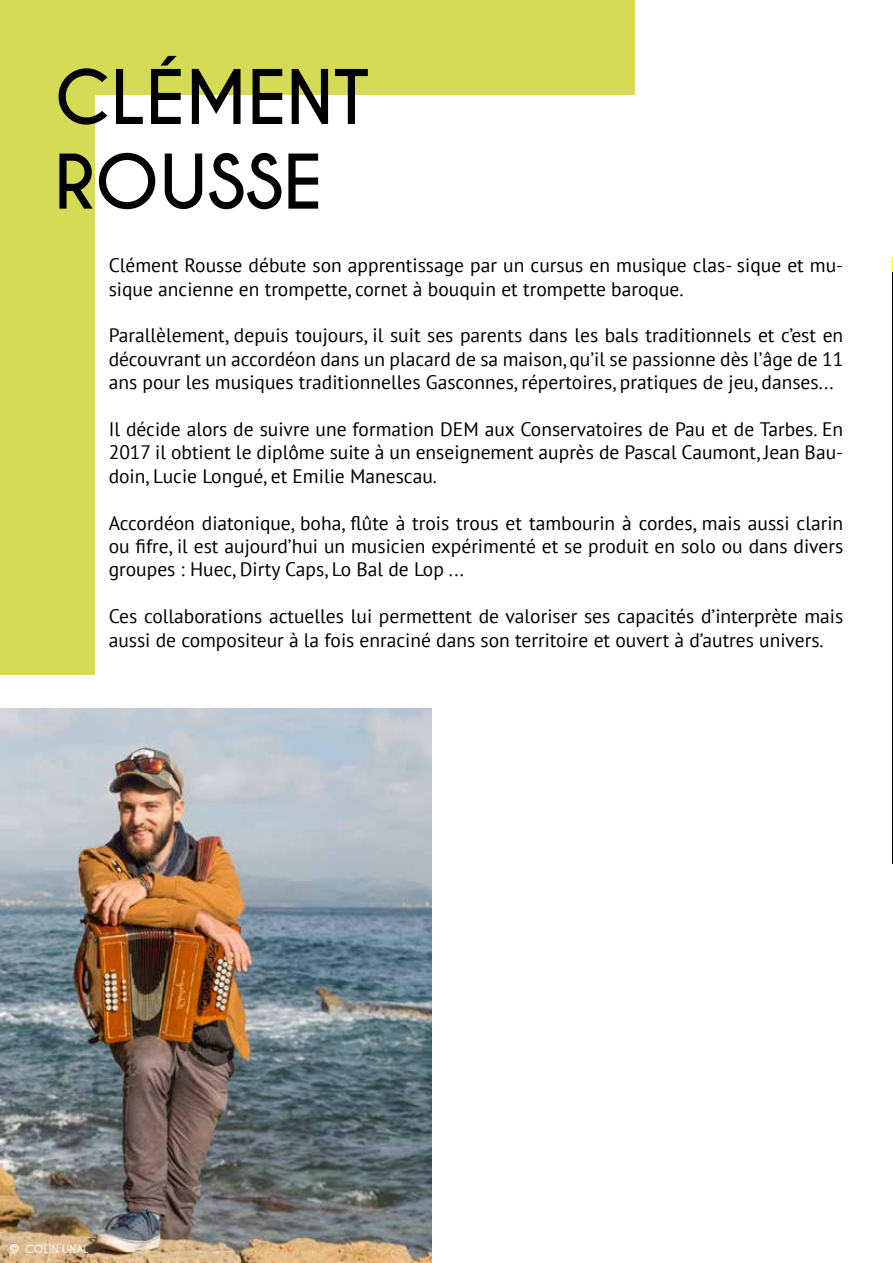
<style>
.page{position:relative;width:893px;height:1263px;background:#fff}
.page>*{position:absolute;margin:0;border:0;box-sizing:border-box;transform-origin:0 0}
.t1{font:700 70.5px/84.6px "Caviar Dreams";color:#000}
.t2{font:19.5px/23.4px "PT Sans";color:#000;text-align:justify}
.t3{font:700 10.5px "Caviar Dreams";color:#fff}
.s1{font-size:15px}
</style>
<div class="page">
<div style="left:0;top:0;width:635px;height:94px;background:#d5db55"></div>
<div style="left:0;top:0;width:94px;height:675px;background:#d5db55"></div>
<svg style="left:892px;top:258px;width:1px;height:14px"></svg>
<img style="left:0;top:709px;width:432px;height:554px">
<img style="left:892px;top:272px;width:1px;height:591px">
<h1 class="t1" style="left:54px;top:57px;width:317px">CLÉMENT<br>ROUSSE</h1>
<p class="t2" style="left:109px;top:253px;width:736px">Clément Rousse débute son apprentissage par un cursus en musique clas- sique et mu&shy;sique ancienne en trompette, cornet à bouquin et trompette baroque.</p>
<p class="t2" style="left:109px;top:323px;width:736px">Parallèlement, depuis toujours, il suit ses parents dans les bals traditionnels et c’est en découvrant un accordéon dans un placard de sa maison, qu’il se passionne dès l’âge de 11 ans pour les musiques traditionnelles Gasconnes, répertoires, pratiques de jeu, danses...</p>
<p class="t2" style="left:109px;top:417px;width:736px">Il décide alors de suivre une formation DEM aux Conservatoires de Pau et de Tarbes. En 2017 il obtient le diplôme suite à un enseignement auprès de Pascal Caumont, Jean Bau&shy;doin, Lucie Longué, et Emilie Manescau.</p>
<p class="t2" style="left:109px;top:511px;width:736px">Accordéon diatonique, boha, flûte à trois trous et tambourin à cordes, mais aussi clarin ou fifre, il est aujourd’hui un musicien expérimenté et se produit en solo ou dans divers groupes : Huec, Dirty Caps, Lo Bal de Lop ...</p>
<p class="t2" style="left:109px;top:604px;width:736px">Ces collaborations actuelles lui permettent de valoriser ses capacités d’interprète mais aussi de compositeur à la fois enraciné dans son territoire et ouvert à d’autres univers.</p>
<p class="t3" style="left:10px;top:1243px;width:80px"><span class="s1">©</span> COLIN UNAL</p>
</div>
